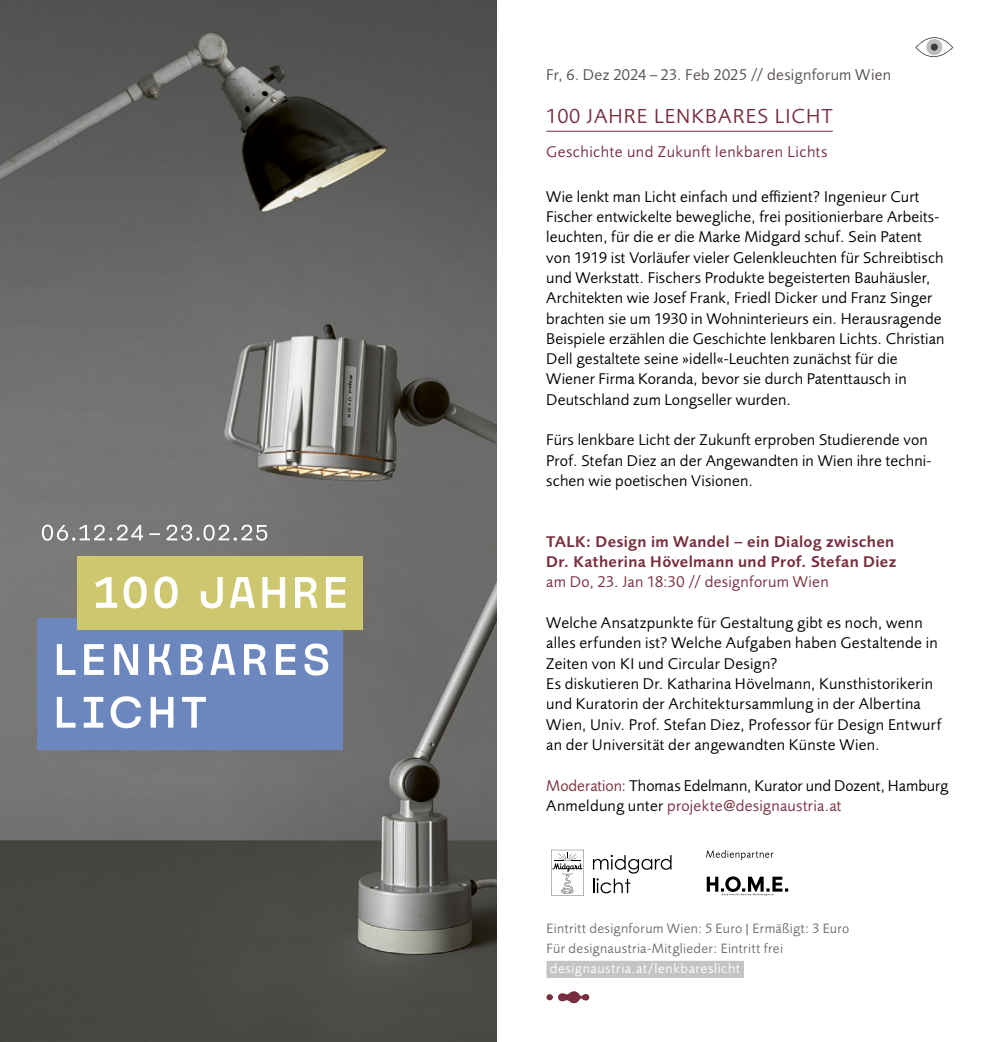
<style>
.page{position:relative;width:993px;height:1042px;background:#fff}
.page>*{position:absolute;margin:0;border:0;box-sizing:border-box;transform-origin:0 0}
.t1{font:21px "Foundry Sans";letter-spacing:.05em;color:#782e3e}
.t2{font:16.1px/20.3px "Foundry Sans";letter-spacing:.01em;color:#000}
.t3{font:600 16.1px/20.3px "Foundry Sans";letter-spacing:.02em;color:#782e3e}
.t4{font:16.1px "Foundry Sans";letter-spacing:.03em;color:#782e3e}
.t5{font:16.1px "Foundry Sans";letter-spacing:.02em;color:#57514d}
.t6{font:14px/20.3px "Foundry Sans";letter-spacing:.025em;color:#716e6b}
.t7{font:14px "Foundry Sans";letter-spacing:.045em;color:#fff}
.s1{color:#782e3e}
</style>
<div class="page">
<div style="left:546px;top:961px;width:197px;height:17px;background:#c6c4c2"></div>
<svg style="left:546px;top:991px;width:43px;height:12px"></svg>
<hr style="left:546px;top:131px;width:286px;height:1px;background:#782e3e">
<img style="left:0;top:327px;width:496px;height:715px">
<div style="left:37px;top:618px;width:305px;height:132px;background:#6c87be"></div>
<svg style="left:42px;top:525px;width:225px;height:16px;background:#989796"></svg>
<svg style="left:57px;top:696px;width:149px;height:32px"></svg>
<svg style="left:57px;top:643px;width:271px;height:32px"></svg>
<div style="left:77px;top:556px;width:285px;height:73px;background:#cdc770"></div>
<svg style="left:95px;top:576px;width:250px;height:32px"></svg>
<svg style="left:551px;top:850px;width:32px;height:45px"></svg>
<svg style="left:592px;top:855px;width:79px;height:38px"></svg>
<img style="left:0;top:0;width:569px;height:327px">
<svg style="left:706px;top:876px;width:82px;height:20px"></svg>
<svg style="left:706px;top:850px;width:67px;height:10px"></svg>
<svg style="left:915px;top:37px;width:37px;height:21px"></svg>
<svg style="left:925px;top:39px;width:17px;height:16px"></svg>
<div style="left:930px;top:44px;width:7px;height:7px;background:#3b3b3b;border-radius:50%"></div>
<p class="t5" style="left:546px;top:66px;width:346px">Fr, 6. Dez 2024 – 23. Feb 2025 // designforum Wien</p>
<h1 class="t1" style="left:546px;top:105px;width:288px">100 JAHRE LENKBARES LICHT</h1>
<p class="t4" style="left:546px;top:143px;width:282px">Geschichte und Zukunft lenkbaren Lichts</p>
<p class="t2" style="left:546px;top:186px;width:399px">Wie lenkt man Licht einfach und effizient? Ingenieur Curt Fischer entwickelte bewegliche, frei positionierbare Arbeits&shy;leuchten, für die er die Marke Midgard schuf. Sein Patent von 1919 ist Vorläufer vieler Gelenkleuchten für Schreibtisch und Werkstatt. Fischers Produkte begeisterten Bauhäusler, Architekten wie Josef Frank, Friedl Dicker und Franz Singer brachten sie um 1930 in Wohninterieurs ein. Herausragende Beispiele erzählen die Geschichte lenkbaren Lichts. Christian Dell gestaltete seine »idell«-Leuchten zunächst für die Wiener Firma Koranda, bevor sie durch Patenttausch in Deutschland zum Longseller wurden.</p>
<p class="t2" style="left:546px;top:430px;width:386px">Fürs lenkbare Licht der Zukunft erproben Studierende von<br>Prof. Stefan Diez an der Angewandten in Wien ihre techni&shy;schen wie poetischen Visionen.</p>
<p class="t3" style="left:546px;top:531px;width:351px">TALK: Design im Wandel – ein Dialog zwischen<br>Dr. Katherina Hövelmann und Prof. Stefan Diez</p>
<p class="t4" style="left:546px;top:573px;width:284px">am Do, 23. Jan 18:30 // designforum Wien</p>
<p class="t2" style="left:546px;top:613px;width:396px">Welche Ansatzpunkte für Gestaltung gibt es noch, wenn alles erfunden ist? Welche Aufgaben haben Gestaltende in Zeiten von KI und Circular Design?<br>Es diskutieren Dr. Katharina Hövelmann, Kunsthistorikerin und Kuratorin der Architektursammlung in der Albertina Wien, Univ. Prof. Stefan Diez, Professor für Design Entwurf an der Universität der angewandten Künste Wien.</p>
<p class="t2" style="left:546px;top:775px;width:403px"><span class="s1">Moderation:</span> Thomas Edelmann, Kurator und Dozent, Hamburg<br>Anmeldung unter <span class="s1">projekte@designaustria.at</span></p>
<p class="t6" style="left:546px;top:918px;width:304px">Eintritt designforum Wien: 5 Euro | Ermäßigt: 3 Euro<br>Für designaustria-Mitglieder: Eintritt frei</p>
<p class="t7" style="left:549px;top:961px;width:192px">designaustria.at/lenkbareslicht</p>
</div>
